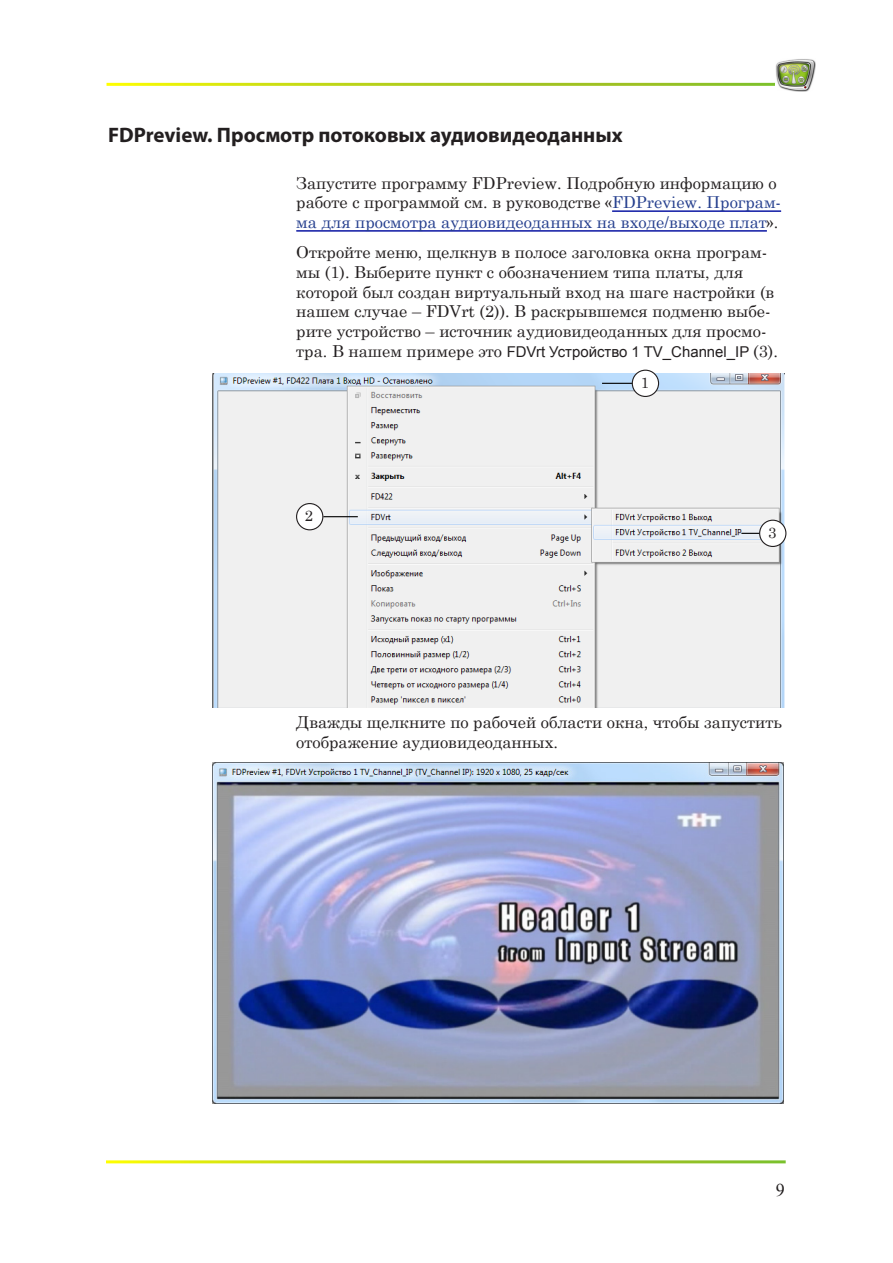
<style>
.page{position:relative;width:893px;height:1263px;background:#fff}
.page>*{position:absolute;margin:0;border:0;box-sizing:border-box;transform-origin:0 0}
.FD_Head_1{font:700 21px "Myriad Pro";color:#231f20}
.t1{font:18px "Times New Roman";color:#231f20}
.FD_Body{font:16.5px/19.8px "Century Schoolbook";color:#231f20}
.FD_Body-2{font:15px "Arial";color:#231f20}
.t2{font:15px "Century Schoolbook";color:#231f20}
.s1{color:#253f8e}
.s2{font-family:"Century Schoolbook";font-size:16.5px}
</style>
<div class="page">
<hr style="left:612px;top:211px;width:169px;height:1px;background:#1d27aa">
<hr style="left:296px;top:230px;width:471px;height:1px;background:#1d27aa">
<hr style="left:296px;top:231px;width:471px;height:1px;background:#1d27aa">
<img style="left:212px;top:762px;width:571px;height:342px">
<img style="left:212px;top:374px;width:573px;height:333px">
<hr style="left:602px;top:383px;width:34px;height:1px;background:#000">
<div style="left:632px;top:370px;width:27px;height:26px;background:#fff;border-radius:50%"></div>
<div style="left:632px;top:370px;width:27px;height:27px;border:1px solid #231f20;border-radius:50%"></div>
<svg style="left:741px;top:533px;width:18px;height:1px"></svg>
<div style="left:760px;top:520px;width:26px;height:26px;background:#fff;border-radius:50%"></div>
<div style="left:759px;top:520px;width:27px;height:27px;border:1px solid #231f20;border-radius:50%"></div>
<hr style="left:323px;top:516px;width:35px;height:1px;background:#000">
<div style="left:297px;top:504px;width:26px;height:26px;background:#fff;border-radius:50%"></div>
<div style="left:296px;top:503px;width:27px;height:27px;border:1px solid #231f20;border-radius:50%"></div>
<img style="left:776px;top:59px;width:40px;height:32px">
<p class="FD_Head_1" style="left:108px;top:121px;width:516px">FDPreview. Просмотр потоковых аудиовидеоданных</p>
<p class="FD_Body" style="left:296px;top:171px;width:486px">Запустите программу FDPreview. Подробную информацию о работе с программой см. в руководстве «<span class="s1">FDPreview. Програм&shy;ма для просмотра аудиовидеоданных на входе/выходе плат</span>».</p>
<p class="FD_Body" style="left:296px;top:241px;width:480px">Откройте меню, щелкнув в полосе заголовка окна програм&shy;мы (1). Выберите пункт с обозначением типа платы, для которой был создан виртуальный вход на шаге настройки (в нашем случае – FDVrt (2)). В раскрывшемся подменю выбе&shy;рите устройство – источник аудиовидеоданных для просмо-</p>
<p class="FD_Body-2" style="left:296px;top:342px;width:483px"><span class="s2">тра. В нашем примере это</span> FDVrt Устройство 1 TV_Channel_IP <span class="s2">(3).</span></p>
<p class="t2" style="left:305px;top:503px;width:10px">2</p>
<p class="t2" style="left:641px;top:370px;width:10px">1</p>
<p class="t2" style="left:768px;top:520px;width:10px">3</p>
<p class="FD_Body" style="left:296px;top:711px;width:487px">Дважды щелкните по рабочей области окна, чтобы запустить отображение аудиовидеоданных.</p>
<p class="t1" style="left:776px;top:1177px;width:10px">9</p>
</div>
